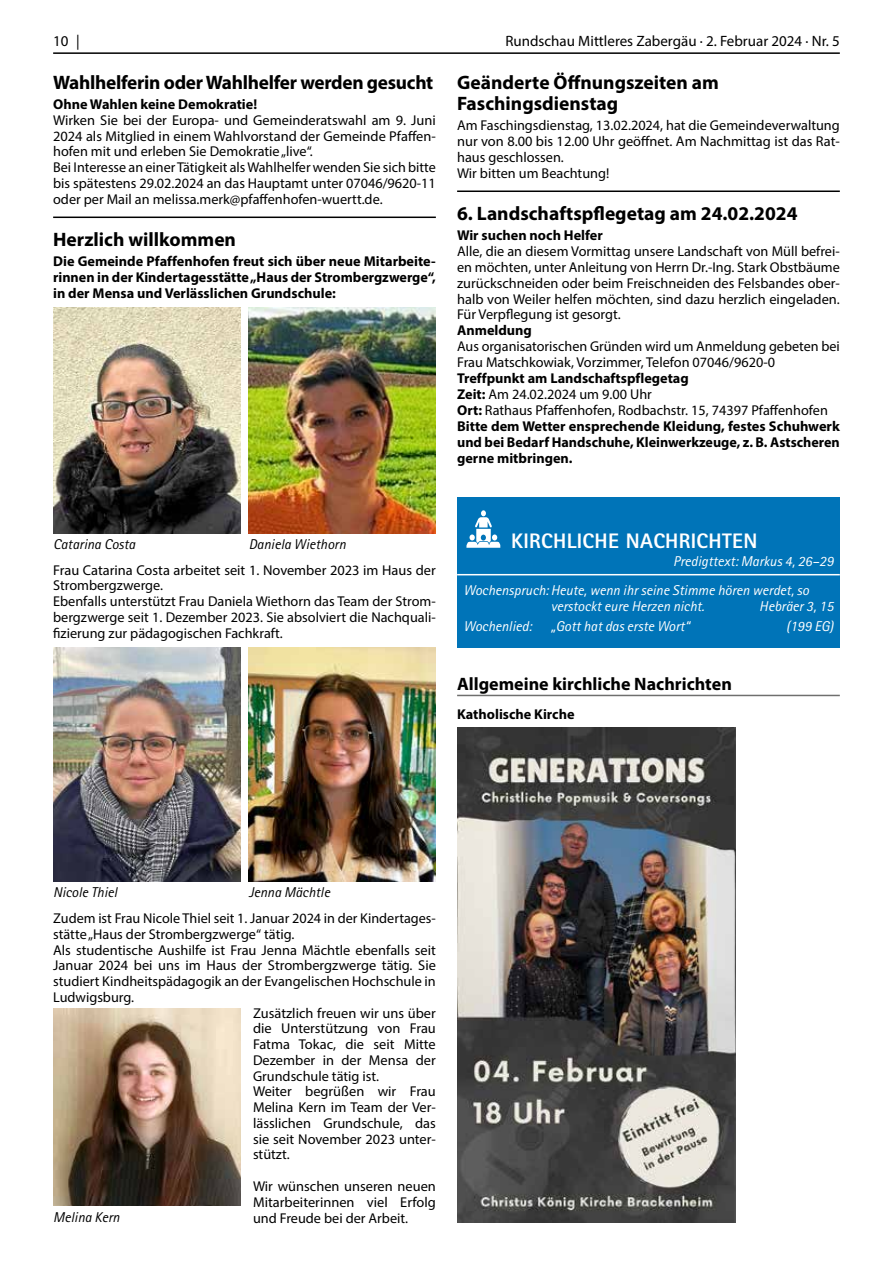
<style>
.page{position:relative;width:893px;height:1263px;background:#fff}
.page>*{position:absolute;margin:0;border:0;box-sizing:border-box;transform-origin:0 0}
.t1{font:800 21px "Rotis Sans Serif W1 G";letter-spacing:.015em;color:#fff}
.t2{font:700 19.5px/21px "Myriad Pro";color:#000}
.t3{font:700 18px "Myriad Pro";color:#000}
.t4{font:15px "Myriad Pro";color:#000}
.t5{font:14.25px/15.8px "Myriad Pro";color:#000}
.t6{font:700 14.25px/15.9px "Myriad Pro";color:#000;text-align:justify}
.t7{font:italic 14.25px/28.5px "Rotis Sans Serif W1 G";color:#fff}
.t8{font:italic 14.25px "Rotis Sans Serif W1 G";color:#000}
.s1{font-weight:400}
</style>
<div class="page">
<hr style="left:53px;top:52px;width:787px;height:2px;background:#000">
<hr style="left:53px;top:217px;width:383px;height:1px;background:#000">
<img style="left:53px;top:308px;width:187px;height:225px">
<img style="left:249px;top:308px;width:187px;height:225px">
<img style="left:53px;top:648px;width:187px;height:233px">
<img style="left:249px;top:648px;width:187px;height:233px">
<img style="left:53px;top:1008px;width:187px;height:198px">
<hr style="left:457px;top:190px;width:383px;height:2px;background:#000">
<div style="left:457px;top:497px;width:383px;height:151px;background:#0074b8"></div>
<hr style="left:457px;top:574px;width:383px;height:1px;background:#fff">
<svg style="left:466px;top:510px;width:34px;height:38px"></svg>
<hr style="left:457px;top:695px;width:383px;height:1px;background:#6f6f6e">
<img style="left:457px;top:727px;width:279px;height:495px">
<p class="t4" style="left:53px;top:32px;width:28px">10 |</p>
<p class="t4" style="left:505px;top:32px;width:336px">Rundschau Mittleres Zabergäu · 2. Februar 2024 · Nr. 5</p>
<h2 class="t2" style="left:53px;top:71px;width:382px">Wahlhelferin oder Wahlhelfer werden gesucht</h2>
<p class="t6" style="left:53px;top:96px;width:206px">Ohne Wahlen keine Demokratie!</p>
<p class="t5" style="left:53px;top:112px;width:384px">Wirken Sie bei der Europa- und Gemeinderatswahl am 9. Juni 2024 als Mitglied in einem Wahlvorstand der Gemeinde Pfaffen&shy;hofen mit und erleben Sie Demokratie „live“.<br>Bei Interesse an einer Tätigkeit als Wahlhelfer wenden Sie sich bitte bis spätestens 29.02.2024 an das Hauptamt unter 07046/9620-11 oder per Mail an melissa.merk@pfaffenhofen-wuertt.de.</p>
<h2 class="t2" style="left:53px;top:228px;width:184px">Herzlich willkommen</h2>
<p class="t6" style="left:53px;top:253px;width:384px">Die Gemeinde Pfaffenhofen freut sich über neue Mitarbeite&shy;rinnen in der Kindertagesstätte „Haus der Strombergzwerge“, in der Mensa und Verlässlichen Grundschule:</p>
<h2 class="t2" style="left:457px;top:71px;width:263px">Geänderte Öffnungszeiten am<br>Faschingsdienstag</h2>
<p class="t5" style="left:457px;top:117px;width:384px">Am Faschingsdienstag, 13.02.2024, hat die Gemeindeverwaltung nur von 8.00 bis 12.00 Uhr geöffnet. Am Nachmittag ist das Rat&shy;haus geschlossen.<br>Wir bitten um Beachtung!</p>
<h2 class="t2" style="left:457px;top:203px;width:342px">6. Landschaftspflegetag am 24.02.2024</h2>
<p class="t6" style="left:457px;top:227px;width:147px">Wir suchen noch Helfer</p>
<p class="t5" style="left:457px;top:244px;width:384px;text-align:justify">Alle, die an diesem Vormittag unsere Landschaft von Müll befrei&shy;en möchten, unter Anleitung von Herrn Dr.-Ing. Stark Obstbäume zurückschneiden oder beim Freischneiden des Felsbandes ober&shy;halb von Weiler helfen möchten, sind dazu herzlich eingeladen.<br>Für Verpflegung ist gesorgt.</p>
<p class="t6" style="left:457px;top:322px;width:76px">Anmeldung</p>
<p class="t5" style="left:457px;top:338px;width:384px">Aus organisatorischen Gründen wird um Anmeldung gebeten bei<br>Frau Matschkowiak, Vorzimmer, Telefon 07046/9620-0</p>
<p class="t6" style="left:457px;top:370px;width:384px;text-align:left">Treffpunkt am Landschaftspflegetag<br>Zeit: <span class="s1">Am 24.02.2024 um 9.00 Uhr<br></span>Ort: <span class="s1">Rathaus Pfaffenhofen, Rodbachstr. 15, 74397 Pfaffenhofen </span>Bitte dem Wetter ensprechende Kleidung, festes Schuhwerk und bei Bedarf Handschuhe, Kleinwerkzeuge, z. B. Astscheren gerne mitbringen.</p>
<p class="t8" style="left:53px;top:536px;width:84px">Catarina Costa</p>
<p class="t8" style="left:249px;top:536px;width:99px">Daniela Wiethorn</p>
<p class="t5" style="left:53px;top:562px;width:384px">Frau Catarina Costa arbeitet seit 1. November 2023 im Haus der Strombergzwerge.<br>Ebenfalls unterstützt Frau Daniela Wiethorn das Team der Strom&shy;bergzwerge seit 1. Dezember 2023. Sie absolviert die Nachquali&shy;fizierung zur pädagogischen Fachkraft.</p>
<h1 class="t1" style="left:511px;top:528px;width:248px">KIRCHLICHE NACHRICHTEN</h1>
<p class="t7" style="left:463px;top:547px;width:371px;text-indent:210px">Predigttext: Markus 4, 26–29<br>Wochenspruch: Heute, wenn ihr seine Stimme hören werdet, so</p>
<p class="t7" style="left:551px;top:592px;width:155px">verstockt eure Herzen nicht.</p>
<p class="t7" style="left:759px;top:592px;width:76px">Hebräer 3, 15</p>
<p class="t7" style="left:463px;top:612px;width:70px">Wochenlied:</p>
<p class="t7" style="left:551px;top:612px;width:141px">„Gott hat das erste Wort“</p>
<p class="t7" style="left:786px;top:612px;width:49px">(199 EG)</p>
<p class="t3" style="left:457px;top:673px;width:276px">Allgemeine kirchliche Nachrichten</p>
<p class="t6" style="left:457px;top:706px;width:119px">Katholische Kirche</p>
<p class="t8" style="left:53px;top:884px;width:66px">Nicole Thiel</p>
<p class="t8" style="left:249px;top:884px;width:83px">Jenna Mächtle</p>
<p class="t5" style="left:53px;top:910px;width:384px">Zudem ist Frau Nicole Thiel seit 1. Januar 2024 in der Kindertages&shy;stätte „Haus der Strombergzwerge“ tätig.<br>Als studentische Aushilfe ist Frau Jenna Mächtle ebenfalls seit Januar 2024 bei uns im Haus der Strombergzwerge tätig. Sie studiert Kindheitspädagogik an der Evangelischen Hochschule in Ludwigsburg.</p>
<p class="t8" style="left:53px;top:1208px;width:68px">Melina Kern</p>
<p class="t5" style="left:253px;top:1005px;width:184px">Zusätzlich freuen wir uns über die Unterstützung von Frau<br>Fatma Tokac, die seit Mitte<br>Dezember in der Mensa der<br>Grundschule tätig ist.<br>Weiter begrüßen wir Frau<br>Melina Kern im Team der Ver&shy;lässlichen Grundschule, das sie seit November 2023 unter&shy;stützt.</p>
<p class="t5" style="left:253px;top:1178px;width:184px;text-align:justify">Wir wünschen unseren neuen Mitarbeiterinnen viel Erfolg und Freude bei der Arbeit.</p>
</div>
